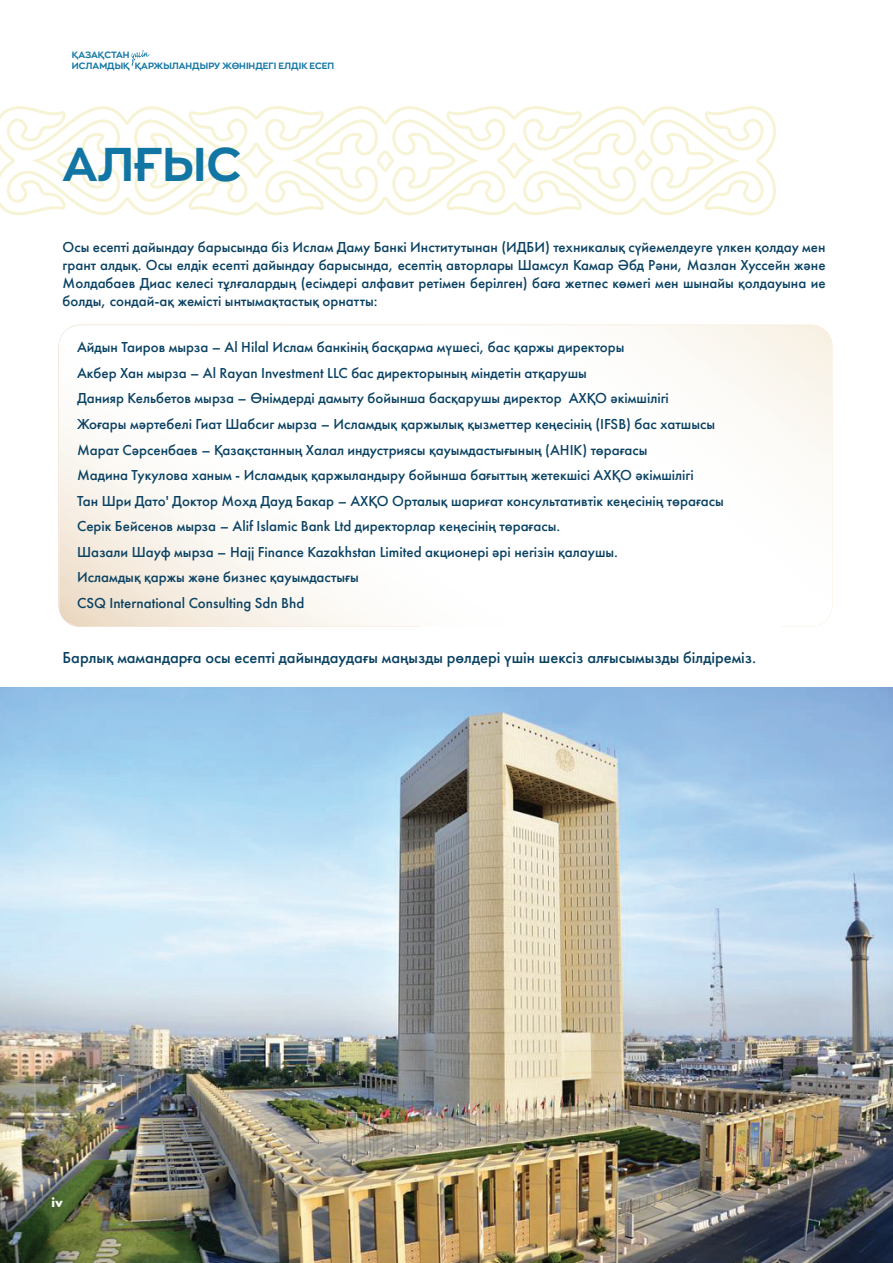
<style>
.page{position:relative;width:893px;height:1263px;background:#fff}
.page>*{position:absolute;margin:0;border:0;box-sizing:border-box;transform-origin:0 0}
.t1{font:700 46.65px "Zona Pro";color:#1176a4}
.t2{font:500 16.5px "Futura PT";color:#094162}
.t3{font:500 15px/25.5px "Futura PT";color:#094162;text-align:justify}
.t4{font:700 12px "Futura";color:#fff}
.t5{font:700 9px/10.8px "Zona Pro";color:#1176a4}
</style>
<div class="page">
<img style="left:0;top:687px;width:893px;height:576px">
<svg style="left:0;top:106px;width:776px;height:109px"></svg>
<svg style="left:0;top:119px;width:740px;height:83px"></svg>
<svg style="left:132px;top:50px;width:17px;height:16px"></svg>
<img style="left:831px;top:339px;width:1px;height:273px">
<svg style="left:59px;top:610px;width:18px;height:16px"></svg>
<img style="left:817px;top:612px;width:14px;height:14px">
<p class="t5" style="left:72px;top:49px;width:264px">ҚАЗАҚСТАН<br>ИСЛАМДЫҚ ҚАРЖЫЛАНДЫРУ ЖӨНІНДЕГІ ЕЛДІК ЕСЕП</p>
<h1 class="t1" style="left:63px;top:133px;width:180px">АЛҒЫС</h1>
<p class="t3" style="left:63px;top:238px;width:764px;line-height:18px">Осы есепті дайындау барысында біз Ислам Даму Банкі Институтынан (ИДБИ) техникалық сүйемелдеуге үлкен қолдау мен грант алдық. Осы елдік есепті дайындау барысында, есептің авторлары Шамсул Камар Әбд Рәни, Мазлан Хуссейн және Молдабаев Диас келесі тұлғалардың (есімдері алфавит ретімен берілген) баға жетпес көмегі мен шынайы қолдауына ие болды, сондай-ақ жемісті ынтымақтастық орнатты:</p>
<p class="t3" style="left:77px;top:335px;width:648px;text-align:left">Айдын Таиров мырза – Al Hilal Ислам банкінің басқарма мүшесі, бас қаржы директоры<br>Акбер Хан мырза – Al Rayan Investment LLC бас директорының міндетін атқарушы<br>Данияр Кельбетов мырза – Өнімдерді дамыту бойынша басқарушы директор АХҚО әкімшілігі<br>Жоғары мәртебелі Гиат Шабсиг мырза – Исламдық қаржылық қызметтер кеңесінің (IFSB) бас хатшысы Марат Сәрсенбаев – Қазақстанның Халал индустриясы қауымдастығының (AHIK) төрағасы<br>Мадина Тукулова ханым - Исламдық қаржыландыру бойынша бағыттың жетекшісі АХҚО әкімшілігі<br>Тан Шри Дато' Доктор Мохд Дауд Бакар – АХҚО Орталық шариғат консультативтік кеңесінің төрағасы Серік Бейсенов мырза – Alif Islamic Bank Ltd директорлар кеңесінің төрағасы.<br>Шазали Шауф мырза – Hajj Finance Kazakhstan Limited акционері әрі негізін қалаушы.<br>Исламдық қаржы және бизнес қауымдастығы<br>CSQ International Consulting Sdn Bhd</p>
<p class="t2" style="left:63px;top:648px;width:695px">Барлық мамандарға осы есепті дайындаудағы маңызды рөлдері үшін шексіз алғысымызды білдіреміз.</p>
<p class="t4" style="left:51px;top:1194px;width:13px">iv</p>
</div>
